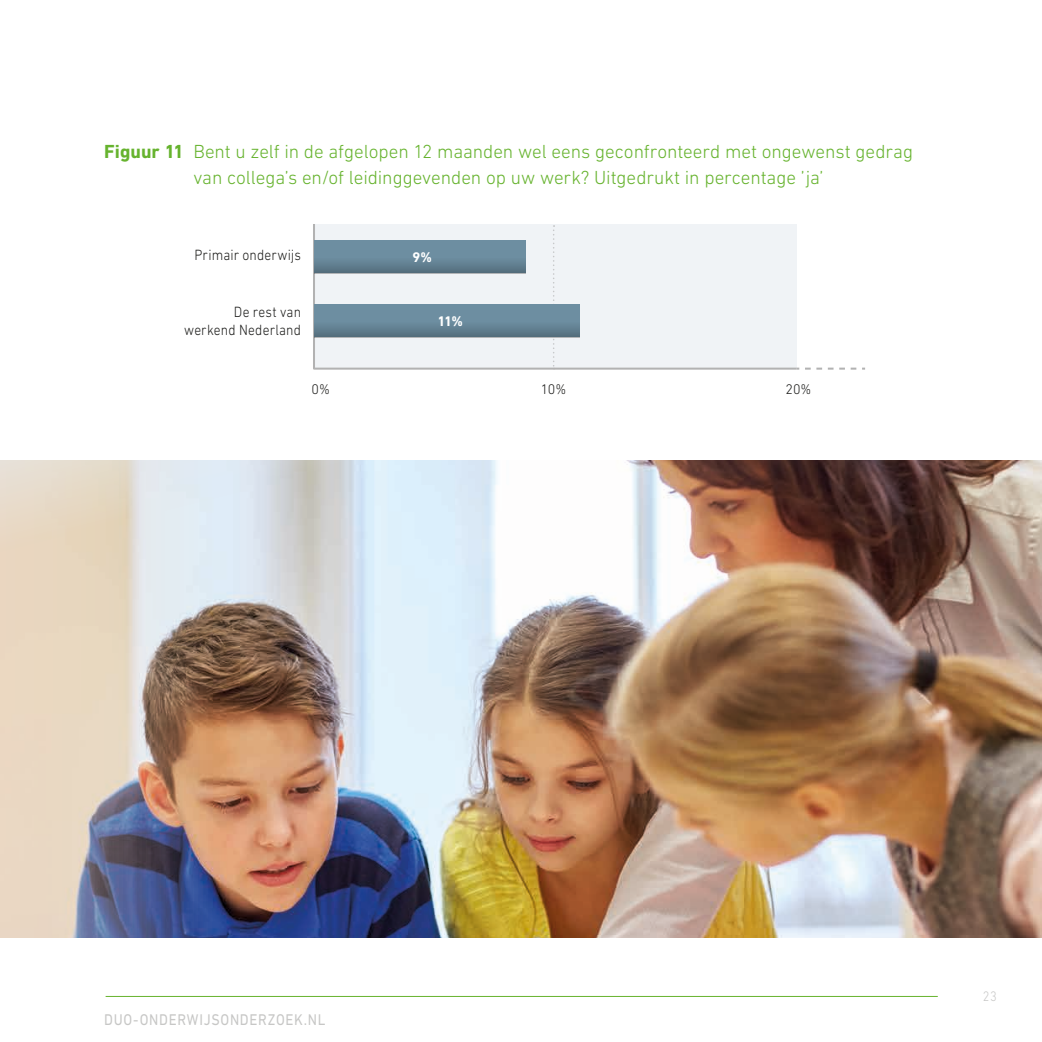
<style>
.page{position:relative;width:1042px;height:1042px;background:#fff}
.page>*{position:absolute;margin:0;border:0;box-sizing:border-box;transform-origin:0 0}
.t1{font:300 19.25px/26.2px "DIN Next LT Pro";letter-spacing:-.005em;color:#66b32e;text-align:center}
.t2{font:15.75px "DIN Next LT Pro";letter-spacing:.05em;color:#c7c7c6;scale:.9 1}
.t3{font:300 15.05px/18px "DIN Next LT Pro";letter-spacing:.015em;color:#1d1d1b;text-align:right;scale:.9 1}
.t4{font:300 14.17px "DIN Next LT Pro";color:#1d1d1b}
.t5{font:700 14.17px "DIN Next LT Pro";color:#fff}
.t6{font:300 14px "DIN Next LT Pro";color:#c7c7c6;scale:.9 1}
.s1{font-weight:700}
</style>
<div class="page">
<hr style="left:106px;top:996px;width:832px;height:1px;background:#66b32e">
<div style="left:313px;top:224px;width:485px;height:146px;background:#f0f3f6"></div>
<svg style="left:314px;top:240px;width:211px;height:33px;background:#678698"></svg>
<div style="left:314px;top:305px;width:265px;height:32px;background:linear-gradient(to bottom,#7497ab,#5b7788)"></div>
<svg style="left:805px;top:368px;width:60px;height:2px"></svg>
<img style="left:0;top:460px;width:1042px;height:478px">
<svg style="left:0;top:460px;width:478px;height:267px;background:#cfccc7"></svg>
<p class="t1" style="left:104px;top:138px;width:810px"><span class="s1">Figuur 11</span> Bent u zelf in de afgelopen 12 maanden wel eens geconfronteerd met ongewenst gedrag van collega’s en/of leidinggevenden op uw werk? Uitgedrukt in percentage ’ja’</p>
<p class="t3" style="left:194px;top:246px;width:120px">Primair onderwĳs</p>
<p class="t3" style="left:184px;top:302px;width:131px">De rest van werkend Nederland</p>
<p class="t5" style="left:412px;top:249px;width:21px">9%</p>
<p class="t5" style="left:437px;top:313px;width:27px">11%</p>
<p class="t4" style="left:311px;top:381px;width:20px">0%</p>
<p class="t4" style="left:541px;top:381px;width:27px">10%</p>
<p class="t4" style="left:785px;top:381px;width:28px">20%</p>
<p class="t2" style="left:104px;top:1010px;width:247px">DUO-ONDERWIJSONDERZOEK.NL</p>
<p class="t6" style="left:983px;top:988px;width:17px">23</p>
</div>
